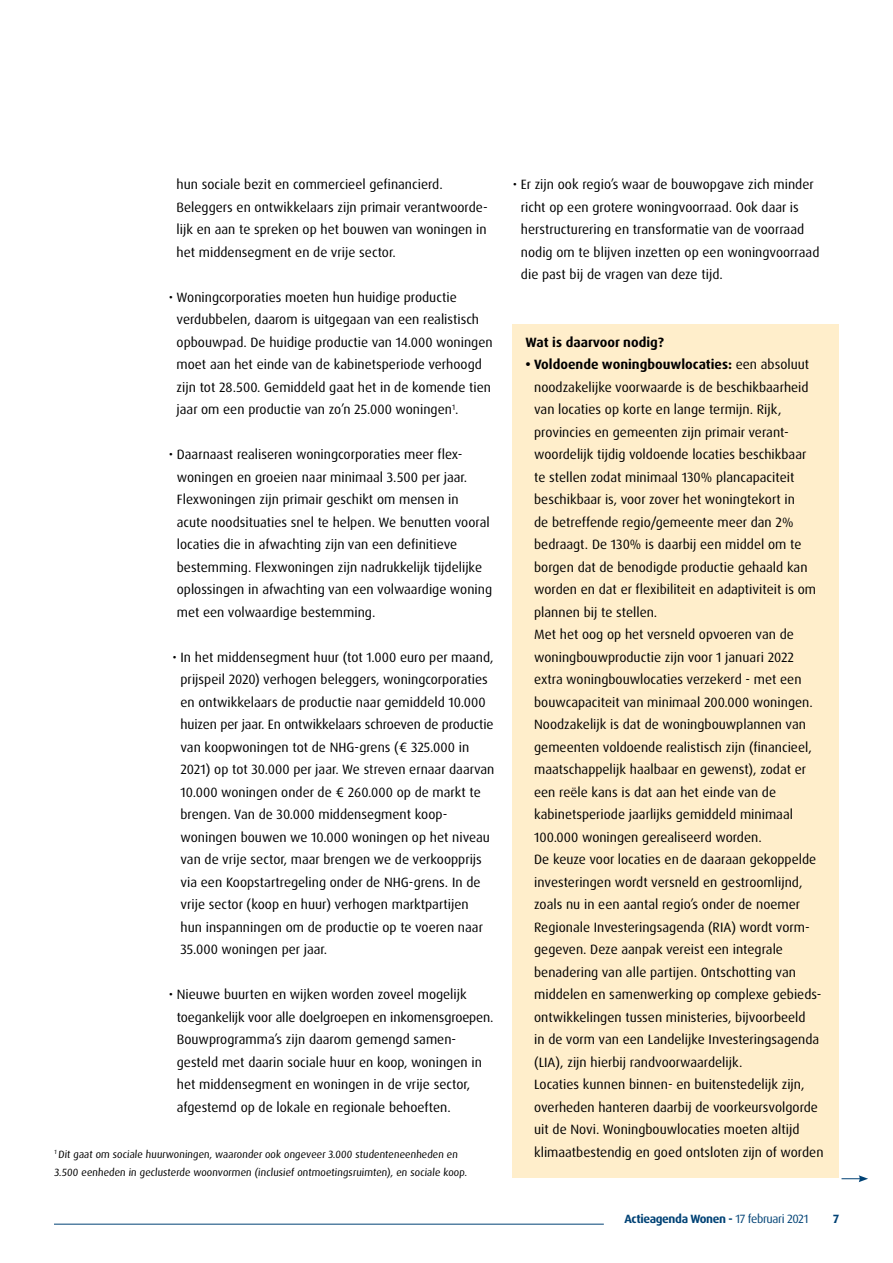
<style>
.page{position:relative;width:893px;height:1263px;background:#fff}
.page>*{position:absolute;margin:0;border:0;box-sizing:border-box;transform-origin:0 0}
.t1{font:13.5px/22.5px "Dax OT";color:#000}
.t2{font:700 13.5px "Dax OT";color:#000}
.t3{font:700 12px "Dax OT";letter-spacing:-.03em;color:#004275}
.t4{font:10.5px/18px "Dax OT";color:#000}
.s1{font-weight:700}
.s2{font-weight:400}
</style>
<div class="page">
<hr style="left:54px;top:1224px;width:550px;height:1px;background:#004275">
<svg style="left:841px;top:1175px;width:27px;height:7px"></svg>
<div style="left:513px;top:324px;width:326px;height:854px;background:#ffeecb"></div>
<p class="t1" style="left:177px;top:173px;width:313px">hun sociale bezit en commercieel gefinancierd.<br>Beleggers en ontwikkelaars zijn primair verantwoorde&shy;lijk en aan te spreken op het bouwen van woningen in het middensegment en de vrije sector.</p>
<p class="t1" style="left:177px;top:286px;width:318px;text-indent:-8px">• Woningcorporaties moeten hun huidige productie verdubbelen, daarom is uitgegaan van een realistisch opbouwpad. De huidige productie van 14.000 woningen moet aan het einde van de kabinetsperiode verhoogd zijn tot 28.500. Gemiddeld gaat het in de komende tien jaar om een productie van zo’n 25.000 woningen<sup>1</sup>.</p>
<p class="t1" style="left:177px;top:443px;width:317px;text-indent:-8px">• Daarnaast realiseren woningcorporaties meer flex&shy;woningen en groeien naar minimaal 3.500 per jaar.<br>Flexwoningen zijn primair geschikt om mensen in acute noodsituaties snel te helpen. We benutten vooral locaties die in afwachting zijn van een definitieve bestemming. Flexwoningen zijn nadrukkelijk tijdelijke oplossingen in afwachting van een volwaardige woning met een volwaardige bestemming.</p>
<p class="t1" style="left:181px;top:646px;width:315px;text-indent:-8px">• In het middensegment huur (tot 1.000 euro per maand, prijspeil 2020) verhogen beleggers, woningcorporaties en ontwikkelaars de productie naar gemiddeld 10.000 huizen per jaar. En ontwikkelaars schroeven de productie van koopwoningen tot de NHG-grens (€ 325.000 in 2021) op tot 30.000 per jaar. We streven ernaar daarvan 10.000 woningen onder de € 260.000 op de markt te brengen. Van de 30.000 middensegment koop&shy;woningen bouwen we 10.000 woningen op het niveau van de vrije sector, maar brengen we de verkoopprijs via een Koopstartregeling onder de NHG-grens. In de vrije sector (koop en huur) verhogen marktpartijen<br>hun inspanningen om de productie op te voeren naar 35.000 woningen per jaar.</p>
<p class="t1" style="left:177px;top:983px;width:318px;text-indent:-8px">• Nieuwe buurten en wijken worden zoveel mogelijk toegankelijk voor alle doelgroepen en inkomensgroepen.<br>Bouwprogramma’s zijn daarom gemengd samen&shy;gesteld met daarin sociale huur en koop, woningen in het middensegment en woningen in de vrije sector, afgestemd op de lokale en regionale behoeften.</p>
<p class="t4" style="left:54px;top:1145px;width:416px"><sup>1</sup> Dit gaat om sociale huurwoningen, waaronder ook ongeveer 3.000 studenteneenheden en<br>3.500 eenheden in geclusterde woonvormen (inclusief ontmoetingsruimten), en sociale koop.</p>
<p class="t1" style="left:521px;top:173px;width:300px;text-indent:-8px">• Er zijn ook regio’s waar de bouwopgave zich minder richt op een grotere woningvoorraad. Ook daar is herstructurering en transformatie van de voorraad nodig om te blijven inzetten op een woningvoorraad die past bij de vragen van deze tijd.</p>
<p class="t2" style="left:526px;top:333px;width:140px">Wat is daarvoor nodig?</p>
<p class="t1" style="left:534px;top:353px;width:291px;text-indent:-9px"><span class="s1">• Voldoende woningbouwlocaties:</span> een absoluut noodzakelijke voorwaarde is de beschikbaarheid van locaties op korte en lange termijn. Rijk, provincies en gemeenten zijn primair verant&shy;woordelijk tijdig voldoende locaties beschikbaar<br>te stellen zodat minimaal 130% plancapaciteit beschikbaar is, voor zover het woningtekort in<br>de betreffende regio/gemeente meer dan 2% bedraagt. De 130% is daarbij een middel om te borgen dat de benodigde productie gehaald kan worden en dat er flexibiliteit en adaptiviteit is om plannen bij te stellen.<br>Met het oog op het versneld opvoeren van de woningbouwproductie zijn voor 1 januari 2022 extra woningbouwlocaties verzekerd - met een bouwcapaciteit van minimaal 200.000 woningen.<br>Noodzakelijk is dat de woningbouwplannen van gemeenten voldoende realistisch zijn (financieel, maatschappelijk haalbaar en gewenst), zodat er een reële kans is dat aan het einde van de kabinetsperiode jaarlijks gemiddeld minimaal 100.000 woningen gerealiseerd worden.<br>De keuze voor locaties en de daaraan gekoppelde investeringen wordt versneld en gestroomlijnd, zoals nu in een aantal regio’s onder de noemer Regionale Investeringsagenda (RIA) wordt vorm&shy;gegeven. Deze aanpak vereist een integrale benadering van alle partijen. Ontschotting van middelen en samenwerking op complexe gebieds&shy;ontwikkelingen tussen ministeries, bijvoorbeeld<br>in de vorm van een Landelijke Investeringsagenda (LIA), zijn hierbij randvoorwaardelijk.<br>Locaties kunnen binnen- en buitenstedelijk zijn, overheden hanteren daarbij de voorkeursvolgorde uit de Novi. Woningbouwlocaties moeten altijd klimaatbestendig en goed ontsloten zijn of worden</p>
<p class="t3" style="left:624px;top:1211px;width:186px">Actieagenda Wonen - <span class="s2">17 februari 2021</span></p>
<p class="t3" style="left:833px;top:1211px;width:8px">7</p>
</div>
